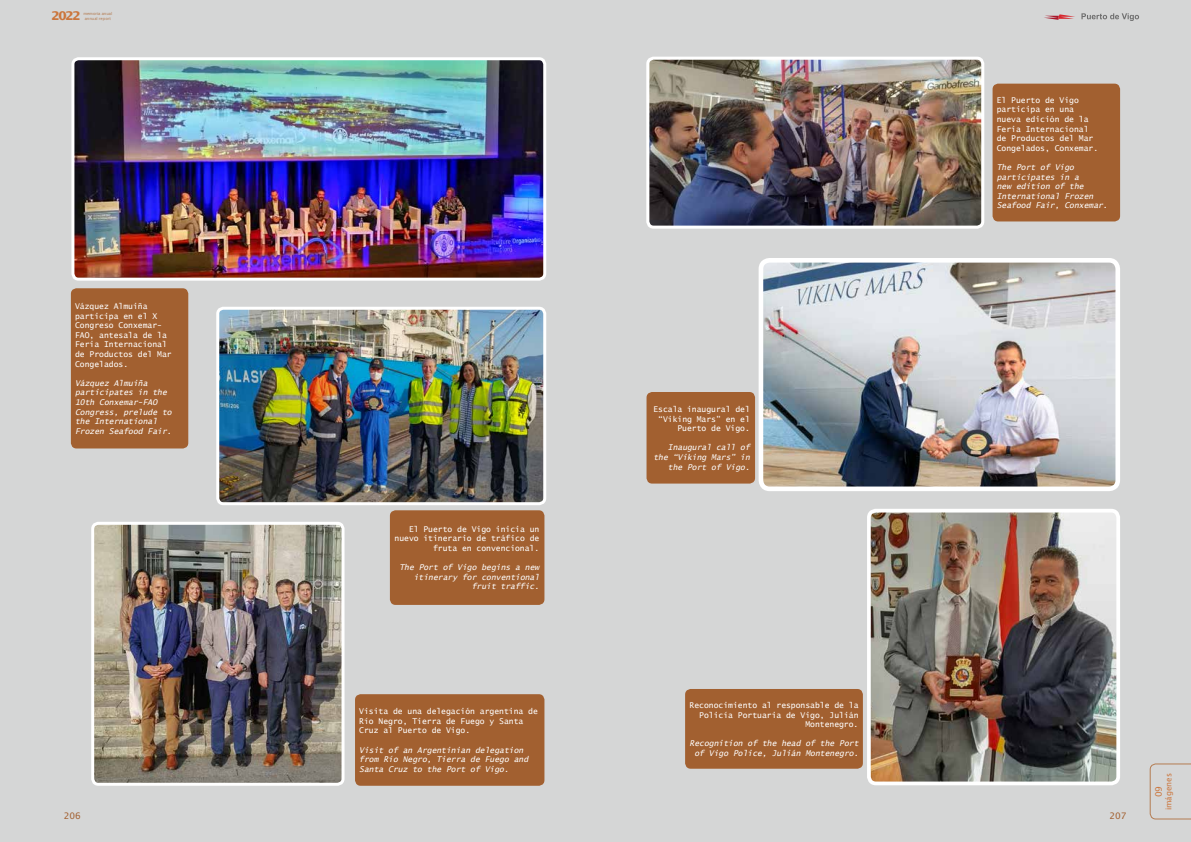
<style>
.page{position:relative;width:1191px;height:842px;background:#d5d6d6}
.page>*{position:absolute;margin:0;border:0;box-sizing:border-box;transform-origin:0 0}
.t1{font:700 12px "Lucida Sans";color:#cb763d}
.t2{font:9px "Lucida Sans";color:#a26030}
.t3{font:9px "Lucida Sans";color:#cb763d}
.t4{font:8px/9.6px "Lucida Sans Typewriter";color:#fff}
.t5{font:italic 8px/9.6px "Lucida Sans Typewriter";color:#fff}
.t6{font:8px "Lucida Sans";color:#cb763d}
.t7{font:4px/4.5px "Lucida Sans";color:#b47c52;text-align:center}
</style>
<div class="page">
<svg style="left:1149px;top:763px;width:42px;height:56px"></svg>
<svg style="left:1044px;top:14px;width:31px;height:6px"></svg>
<svg style="left:1081px;top:13px;width:58px;height:8px"></svg>
<img style="left:764px;top:264px;width:350px;height:221px">
<div style="left:758px;top:258px;width:362px;height:233px;border:5px solid #fff;border-radius:9px"></div>
<img style="left:220px;top:311px;width:322px;height:190px">
<div style="left:216px;top:307px;width:330px;height:198px;border:3px solid #fff;border-radius:6px"></div>
<img style="left:75px;top:61px;width:467px;height:216px">
<div style="left:71px;top:57px;width:475px;height:224px;border:3px solid #fff;border-radius:6px"></div>
<img style="left:650px;top:61px;width:330px;height:164px">
<div style="left:646px;top:57px;width:338px;height:172px;border:3px solid #fff;border-radius:6px"></div>
<img style="left:95px;top:526px;width:245px;height:256px">
<div style="left:91px;top:522px;width:253px;height:264px;border:3px solid #fff;border-radius:6px"></div>
<div style="left:355px;top:694px;width:189px;height:92px;background:#a26030;border-radius:6px"></div>
<div style="left:71px;top:288px;width:117px;height:160px;background:#a26030;border-radius:6px"></div>
<div style="left:685px;top:689px;width:178px;height:80px;background:#a26030;border-radius:6px"></div>
<div style="left:390px;top:510px;width:154px;height:95px;background:#a26030;border-radius:6px"></div>
<div style="left:992px;top:84px;width:128px;height:137px;background:#a26030;border-radius:6px"></div>
<div style="left:646px;top:392px;width:109px;height:92px;background:#a26030;border-radius:6px"></div>
<img style="left:872px;top:514px;width:243px;height:266px">
<div style="left:867px;top:509px;width:253px;height:276px;border:4px solid #fff;border-radius:7px"></div>
<h1 class="t1" style="left:51px;top:9px;width:31px">2022</h1>
<p class="t7" style="left:83px;top:11px;width:30px">memoria anual annual report</p>
<p class="t4" style="left:75px;top:301px;width:98px">Vázquez Almuiña participa en el X<br>Congreso Conxemar-<br>FAO, antesala de la<br>Feria Internacional de Productos del Mar<br>Congelados.</p>
<p class="t5" style="left:75px;top:378px;width:98px">Vázquez Almuiña participates in the<br>10th Conxemar-FAO<br>Congress, prelude to the International<br>Frozen Seafood Fair.</p>
<p class="t4" style="left:394px;top:524px;width:146px;text-align:right">El Puerto de Vigo inicia un nuevo itinerario de tráfico de fruta en convencional.</p>
<p class="t5" style="left:399px;top:563px;width:141px;text-align:right">The Port of Vigo begins a new itinerary for conventional fruit traffic.</p>
<p class="t4" style="left:653px;top:404px;width:98px;text-align:right">Escala inaugural del “Viking Mars” en el<br>Puerto de Vigo.</p>
<p class="t5" style="left:653px;top:443px;width:98px;text-align:right">Inaugural call of the “Viking Mars” in the Port of Vigo.</p>
<p class="t4" style="left:996px;top:95px;width:103px">El Puerto de Vigo participa en una nueva edición de la<br>Feria Internacional de Productos del Mar<br>Congelados, Conxemar.</p>
<p class="t5" style="left:996px;top:162px;width:112px">The Port of Vigo participates in a<br>new edition of the<br>International Frozen<br>Seafood Fair, Conxemar.</p>
<p class="t4" style="left:359px;top:706px;width:180px">Visita de una delegación argentina de<br>Río Negro, Tierra de Fuego y Santa<br>Cruz al Puerto de Vigo.</p>
<p class="t5" style="left:359px;top:745px;width:170px">Visit of an Argentinian delegation from Río Negro, Tierra de Fuego and<br>Santa Cruz to the Port of Vigo.</p>
<p class="t4" style="left:689px;top:700px;width:170px;text-align:right">Reconocimiento al responsable de la<br>Policía Portuaria de Vigo, Julián<br>Montenegro.</p>
<p class="t5" style="left:689px;top:739px;width:170px;text-align:right">Recognition of the head of the Port of Vigo Police, Julián Montenegro.</p>
<p class="t2" style="left:64px;top:811px;width:19px">206</p>
<p class="t2" style="left:1109px;top:811px;width:19px">207</p>
<p class="t6" style="left:1164px;top:810px;width:39px;rotate:-90deg">imágenes</p>
<p class="t3" style="left:1153px;top:797px;width:13px;rotate:-90deg">09</p>
</div>
